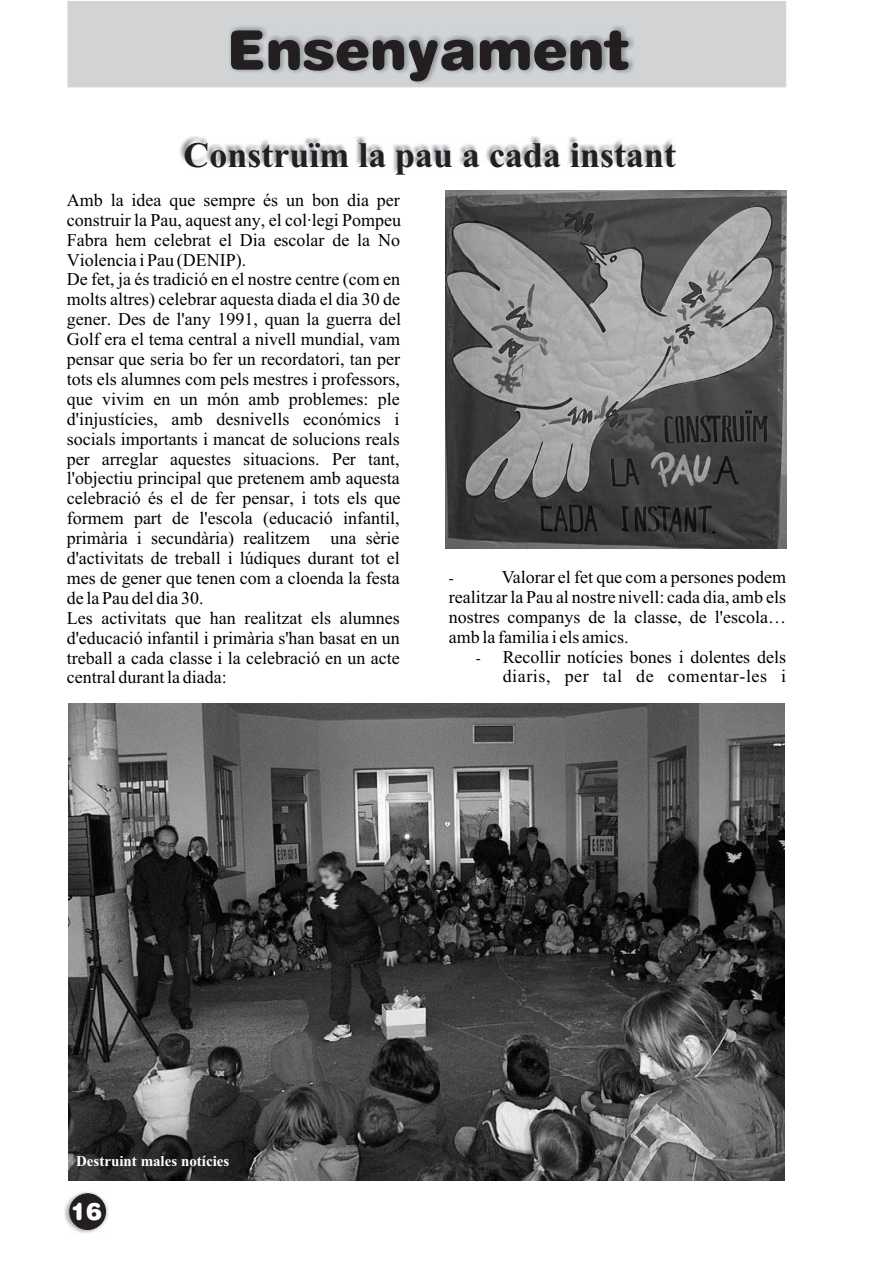
<style>
.page{position:relative;width:893px;height:1263px;background:#fff}
.page>*{position:absolute;margin:0;border:0;box-sizing:border-box;transform-origin:0 0}
.t1{font:54.6px "Swis 721 Blk Rnd BT";color:#231f20}
.t2{font:700 36px "Times New Roman";color:#231f20}
.t3{font:24px "Swis 721 Blk Rnd BT";color:#fff}
.t4{font:18px/20px "Times New Roman";color:#000}
.t5{font:700 15px "Times New Roman";color:#fff}
.t6{font:15px "Times New Roman";color:#000}
.s1{font-size:15px}
</style>
<div class="page">
<div style="left:68px;top:2px;width:717px;height:85px;background:#d1d3d4"></div>
<img style="left:225px;top:26px;width:409px;height:58px">
<img style="left:65px;top:1192px;width:44px;height:41px">
<div style="left:70px;top:1194px;width:36px;height:36px;background:#231f20;border:1px solid #231f20;border-radius:50%"></div>
<img style="left:446px;top:191px;width:341px;height:357px">
<img style="left:180px;top:136px;width:495px;height:36px">
<img style="left:68px;top:703px;width:716px;height:477px">
<h1 class="t1" style="left:227px;top:30px;width:405px">Ensenyament</h1>
<h2 class="t2" style="left:183px;top:143px;width:494px">Construïm la pau a cada instant</h2>
<p class="t4" style="left:67px;top:192px;width:336px">Amb la idea que sempre és un bon dia per construir la Pau, aquest any, el col·legi Pompeu Fabra hem celebrat el Dia escolar de la No Violencia i Pau (DENIP).<br>De fet, ja és tradició en el nostre centre (com en molts altres) celebrar aquesta diada el dia 30 de gener. Des de l'any 1991, quan la guerra del Golf era el tema central a nivell mundial, vam pensar que seria bo fer un recordatori, tan per tots els alumnes com pels mestres i professors, que vivim en un món amb problemes: ple d'injustícies, amb desnivells económics i socials importants i mancat de solucions reals per arreglar aquestes situacions. Per tant, l'objectiu principal que pretenem amb aquesta celebració és el de fer pensar, i tots els que formem part de l'escola (educació infantil, primària i secundària) realitzem una sèrie d'activitats de treball i lúdiques durant tot el mes de gener que tenen com a cloenda la festa de la Pau del dia 30.<br>Les activitats que han realitzat els alumnes d'educació infantil i primària s'han basat en un treball a cada classe i la celebració en un acte central durant la diada:</p>
<p class="t4" style="left:448px;top:569px;width:339px;text-align:justify;text-indent:53px">Valorar el fet que com a persones podem realitzar la Pau al nostre nivell: cada dia, amb els nostres companys de la classe, de l'escola… amb la familia i els amics.</p>
<p class="t4" style="left:475px;top:648px;width:312px;text-align:right"><span class="s1">-</span> Recollir notícies bones i dolentes dels diaris, per tal de comentar-les i</p>
<p class="t6" style="left:448px;top:573px;width:6px">-</p>
<p class="t5" style="left:76px;top:1156px;width:155px">Destruint males notícies</p>
<h3 class="t3" style="left:70px;top:1202px;width:33px">16</h3>
</div>
